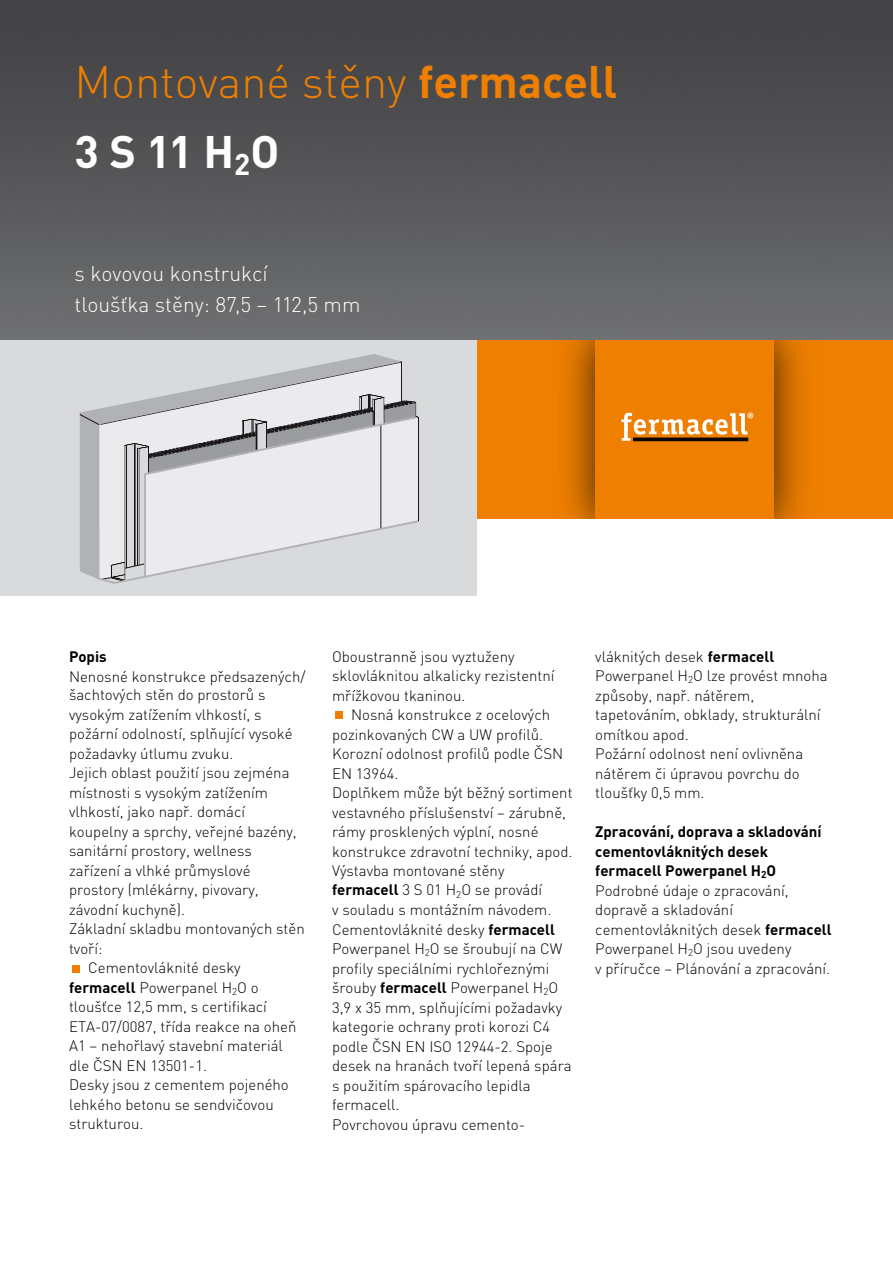
<style>
.page{position:relative;width:893px;height:1263px;background:#fff}
.page>*{position:absolute;margin:0;border:0;box-sizing:border-box;transform-origin:0 0}
.t1{font:300 45px/70.5px "DIN Pro";color:#ee7f00}
.t2{font:300 21px/31.5px "DIN Pro";color:#fff}
.t3{font:300 15px/19.5px "DIN Pro";color:#000}
.t4{font:700 15px "DIN Pro";color:#000}
.s1{font-weight:700}
.s2{font-weight:700;color:#fff}
</style>
<div class="page">
<img style="left:0;top:0;width:893px;height:340px">
<svg style="left:0;top:340px;width:893px;height:179px;background:#e37a01"></svg>
<div style="left:595px;top:340px;width:179px;height:179px;background:#ee7f00"></div>
<svg style="left:621px;top:412px;width:132px;height:29px"></svg>
<div style="left:0;top:340px;width:476px;height:255px;background:#d9dadb"></div>
<hr style="left:402px;top:362px;width:1px;height:40px;background:#1a161a">
<svg style="left:174px;top:354px;width:228px;height:40px"></svg>
<svg style="left:80px;top:394px;width:339px;height:190px"></svg>
<div style="left:72px;top:965px;width:8px;height:8px;background:#ee7f00"></div>
<div style="left:335px;top:711px;width:8px;height:7px;background:#ee7f00"></div>
<h1 class="t1" style="left:75px;top:45px;width:544px">Montované stěny <span class="s1">fermacell<br></span><span class="s2">3 S 11 H</span><sub>2</sub><span class="s2">O</span></h1>
<h2 class="t2" style="left:75px;top:256px;width:287px">s kovovou konstrukcí<br>tloušťka stěny: 87,5 – 112,5 mm</h2>
<p class="t4" style="left:69px;top:646px;width:39px">Popis</p>
<p class="t3" style="left:69px;top:666px;width:238px">Nenosné konstrukce předsazených/</p>
<p class="t3" style="left:69px;top:684px;width:198px">šachtových stěn do prostorů s</p>
<p class="t3" style="left:69px;top:704px;width:194px">vysokým zatížením vlhkostí, s</p>
<p class="t3" style="left:69px;top:723px;width:225px">požární odolností, splňující vysoké</p>
<p class="t3" style="left:69px;top:743px;width:166px">požadavky útlumu zvuku.</p>
<p class="t3" style="left:69px;top:762px;width:222px">Jejich oblast použití jsou zejména</p>
<p class="t3" style="left:69px;top:782px;width:201px">místnosti s vysokým zatížením</p>
<p class="t3" style="left:69px;top:801px;width:178px">vlhkostí, jako např. domácí</p>
<p class="t3" style="left:69px;top:821px;width:229px">koupelny a sprchy, veřejné bazény,</p>
<p class="t3" style="left:69px;top:840px;width:184px">sanitární prostory, wellness</p>
<p class="t3" style="left:69px;top:860px;width:183px">zařízení a vlhké průmyslové</p>
<p class="t3" style="left:69px;top:879px;width:191px">prostory (mlékárny, pivovary,</p>
<p class="t3" style="left:69px;top:899px;width:117px">závodní kuchyně).</p>
<p class="t3" style="left:69px;top:918px;width:237px">Základní skladbu montovaných stěn</p>
<p class="t3" style="left:69px;top:938px;width:35px">tvoří:</p>
<p class="t3" style="left:88px;top:957px;width:154px">Cementovláknité desky</p>
<p class="t3" style="left:69px;top:977px;width:191px"><span class="s1">fermacell</span> Powerpanel H<sub>2</sub>O o</p>
<p class="t3" style="left:69px;top:996px;width:199px">tloušťce 12,5 mm, s certifikací</p>
<p class="t3" style="left:69px;top:1016px;width:229px">ETA-07/0087, třída reakce na oheň</p>
<p class="t3" style="left:69px;top:1035px;width:215px">A1 – nehořlavý stavební materiál</p>
<p class="t3" style="left:69px;top:1055px;width:139px">dle ČSN EN 13501-1.</p>
<p class="t3" style="left:69px;top:1074px;width:221px">Desky jsou z cementem pojeného</p>
<p class="t3" style="left:69px;top:1094px;width:206px">lehkého betonu se sendvičovou</p>
<p class="t3" style="left:69px;top:1113px;width:76px">strukturou.</p>
<p class="t3" style="left:332px;top:646px;width:224px">Oboustranně jsou vyztuženy sklovláknitou alkalicky rezistentní mřížkovou tkaninou.</p>
<p class="t3" style="left:332px;top:704px;width:242px;text-indent:19px">Nosná konstrukce z ocelových pozinkovaných CW a UW profilů.<br>Korozní odolnost profilů podle ČSN<br>EN 13964.<br>Doplňkem může být běžný sortiment vestavného příslušenství – zárubně, rámy prosklených výplní, nosné konstrukce zdravotní techniky, apod.<br>Výstavba montované stěny <span class="s1">fermacell</span> 3 S 01 H<sub>2</sub>O se provádí<br>v souladu s montážním návodem.<br>Cementovláknité desky <span class="s1">fermacell<br></span>Powerpanel H<sub>2</sub>O se šroubují na CW profily speciálními rychlořeznými šrouby <span class="s1">fermacell</span> Powerpanel H<sub>2</sub>O<br>3,9 x 35 mm, splňujícími požadavky kategorie ochrany proti korozi C4 podle ČSN EN ISO 12944-2. Spoje desek na hranách tvoří lepená spára s použitím spárovacího lepidla fermacell.<br>Povrchovou úpravu cemento-</p>
<p class="t3" style="left:595px;top:646px;width:234px">vláknitých desek <span class="s1">fermacell<br></span>Powerpanel H<sub>2</sub>O lze provést mnoha způsoby, např. nátěrem, tapetováním, obklady, strukturální omítkou apod.<br>Požární odolnost není ovlivněna nátěrem či úpravou povrchu do tloušťky 0,5 mm.</p>
<p class="t3" style="left:595px;top:821px;width:238px"><span class="s1">Zpracování, doprava a skladování cementovláknitých desek fermacell Powerpanel H</span><sub>2</sub><span class="s1">O<br></span>Podrobné údaje o zpracování, dopravě a skladování cementovláknitých desek <span class="s1">fermacell<br></span>Powerpanel H<sub>2</sub>O jsou uvedeny<br>v příručce – Plánování a zpracování.</p>
</div>
